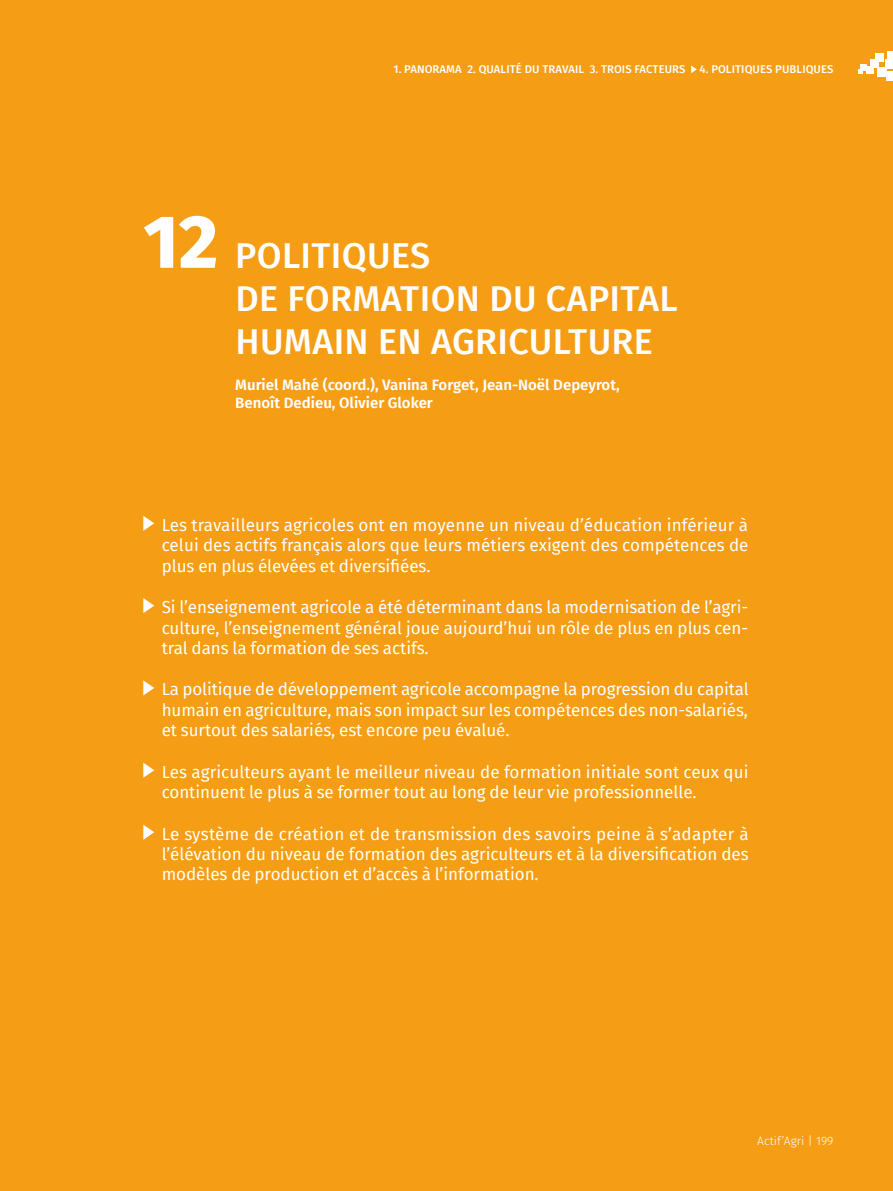
<style>
.page{position:relative;width:893px;height:1191px;background:#f59d14}
.page>*{position:absolute;margin:0;border:0;box-sizing:border-box;transform-origin:0 0}
.t1{font:500 36px/43.2px "Fira Sans";letter-spacing:.01em;color:#fff}
.t2{font:16.95px/20.4px "Fira Sans";color:#fff;text-align:justify}
.t3{font:600 15px/18px "Fira Sans";color:#fff}
.t4{font:300 12px "Fira Sans";color:#fff}
.t5{font:500 11.25px "Fira Sans";letter-spacing:.01em;color:#fff}
.s1{font-weight:800;font-size:75px}
</style>
<div class="page">
<svg style="left:858px;top:64px;width:9px;height:9px"></svg>
<div style="left:866px;top:67px;width:8px;height:7px;background:#fff"></div>
<div style="left:870px;top:59px;width:9px;height:9px;background:#fff"></div>
<div style="left:875px;top:53px;width:9px;height:9px;background:#fff"></div>
<div style="left:877px;top:67px;width:10px;height:10px;background:#fff"></div>
<div style="left:886px;top:71px;width:7px;height:10px;background:#fff"></div>
<div style="left:885px;top:59px;width:8px;height:10px;background:#fff"></div>
<div style="left:887px;top:51px;width:6px;height:10px;background:#fff"></div>
<svg style="left:691px;top:65px;width:6px;height:8px"></svg>
<svg style="left:143px;top:516px;width:11px;height:15px"></svg>
<svg style="left:143px;top:598px;width:11px;height:15px"></svg>
<svg style="left:143px;top:680px;width:11px;height:15px"></svg>
<svg style="left:143px;top:762px;width:11px;height:15px"></svg>
<svg style="left:143px;top:824px;width:11px;height:15px"></svg>
<p class="t5" style="left:394px;top:60px;width:293px">1. PANORAMA 2. QUALITÉ DU TRAVAIL 3. TROIS FACTEURS</p>
<p class="t5" style="left:700px;top:60px;width:135px">4. POLITIQUES PUBLIQUES</p>
<h1 class="t1" style="left:235px;top:232px;width:444px;text-indent:-92px"><span class="s1">12</span> POLITIQUES<br>DE FORMATION DU CAPITAL<br>HUMAIN EN AGRICULTURE</h1>
<p class="t3" style="left:235px;top:375px;width:386px">Muriel Mahé (coord.), Vanina Forget, Jean-Noël Depeyrot,<br>Benoît Dedieu, Olivier Gloker</p>
<p class="t2" style="left:162px;top:514px;width:588px">Les travailleurs agricoles ont en moyenne un niveau d’éducation inférieur à celui des actifs français alors que leurs métiers exigent des compétences de plus en plus élevées et diversifiées.</p>
<p class="t2" style="left:162px;top:596px;width:588px">Si l’enseignement agricole a été déterminant dans la modernisation de l’agri&shy;culture, l’enseignement général joue aujourd’hui un rôle de plus en plus cen&shy;tral dans la formation de ses actifs.</p>
<p class="t2" style="left:162px;top:679px;width:588px">La politique de développement agricole accompagne la progression du capital humain en agriculture, mais son impact sur les compétences des non-salariés, et surtout des salariés, est encore peu évalué.</p>
<p class="t2" style="left:162px;top:761px;width:588px">Les agriculteurs ayant le meilleur niveau de formation initiale sont ceux qui continuent le plus à se former tout au long de leur vie professionnelle.</p>
<p class="t2" style="left:162px;top:823px;width:588px">Le système de création et de transmission des savoirs peine à s’adapter à l’élévation du niveau de formation des agriculteurs et à la diversification des modèles de production et d’accès à l’information.</p>
<p class="t4" style="left:757px;top:1132px;width:78px">Actif’Agri | 199</p>
</div>
